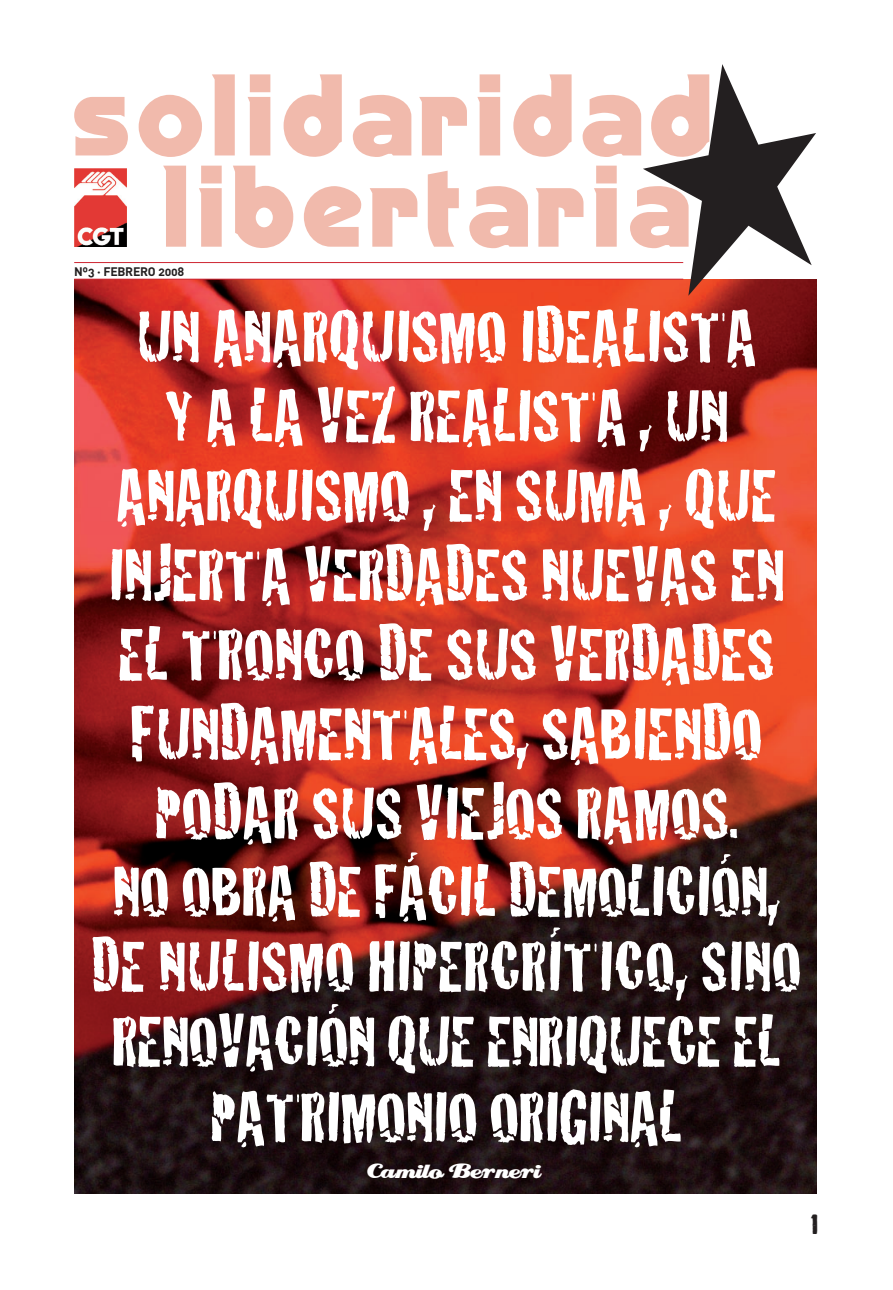
<style>
.page{position:relative;width:893px;height:1290px;background:#fff}
.page>*{position:absolute;margin:0;border:0;box-sizing:border-box;transform-origin:0 0}
.t1{font:77px/79.5px "Cracked";letter-spacing:-.01em;color:#fff;text-align:center}
.t2{font:74.38px/75.2px "Cracked";letter-spacing:-.015em;color:#fff;text-align:center}
.t3{font:24.5px "Creampuff";letter-spacing:-.02em;color:#fff}
.t4{font:24.5px "Graffiare";color:#231f20}
.t5{font:12.25px "DIN Bold Alternate";letter-spacing:-.02em;color:#231f20}
</style>
<div class="page">
<img style="left:74px;top:280px;width:742px;height:914px">
<svg style="left:163px;top:64px;width:653px;height:232px"></svg>
<svg style="left:74px;top:74px;width:635px;height:83px"></svg>
<hr style="left:74px;top:262px;width:609px;height:1px;background:#ce2532">
<hr style="left:74px;top:279px;width:609px;height:1px;background:#ce2532">
<img style="left:74px;top:169px;width:52px;height:78px">
<p class="t5" style="left:74px;top:267px;width:112px">Nº3 · FEBRERO 2008</p>
<p class="t1" style="left:108px;top:295px;width:678px">UN ANARQUISMO IDEALISTA<br>Y A LA VEZ REALISTA , UN<br>ANARQUISMO , EN SUMA , QUE<br>INJERTA VERDADES NUEVAS EN<br>EL TRONCO DE SUS VERDADES<br>FUNDAMENTALES, SABIENDO<br>PODAR SUS VIEJOS RAMOS.</p>
<p class="t2" style="left:91px;top:852px;width:713px">NO OBRA DE FÁCIL DEMOLICIÓN,<br>DE NULISMO HIPERCRÍTICO, SINO<br>RENOVACIÓN QUE ENRIQUECE EL<br>PATRIMONIO ORIGINAL</p>
<p class="t3" style="left:367px;top:1159px;width:174px">Camilo Berneri</p>
<p class="t4" style="left:809px;top:1210px;width:12px">1</p>
</div>
